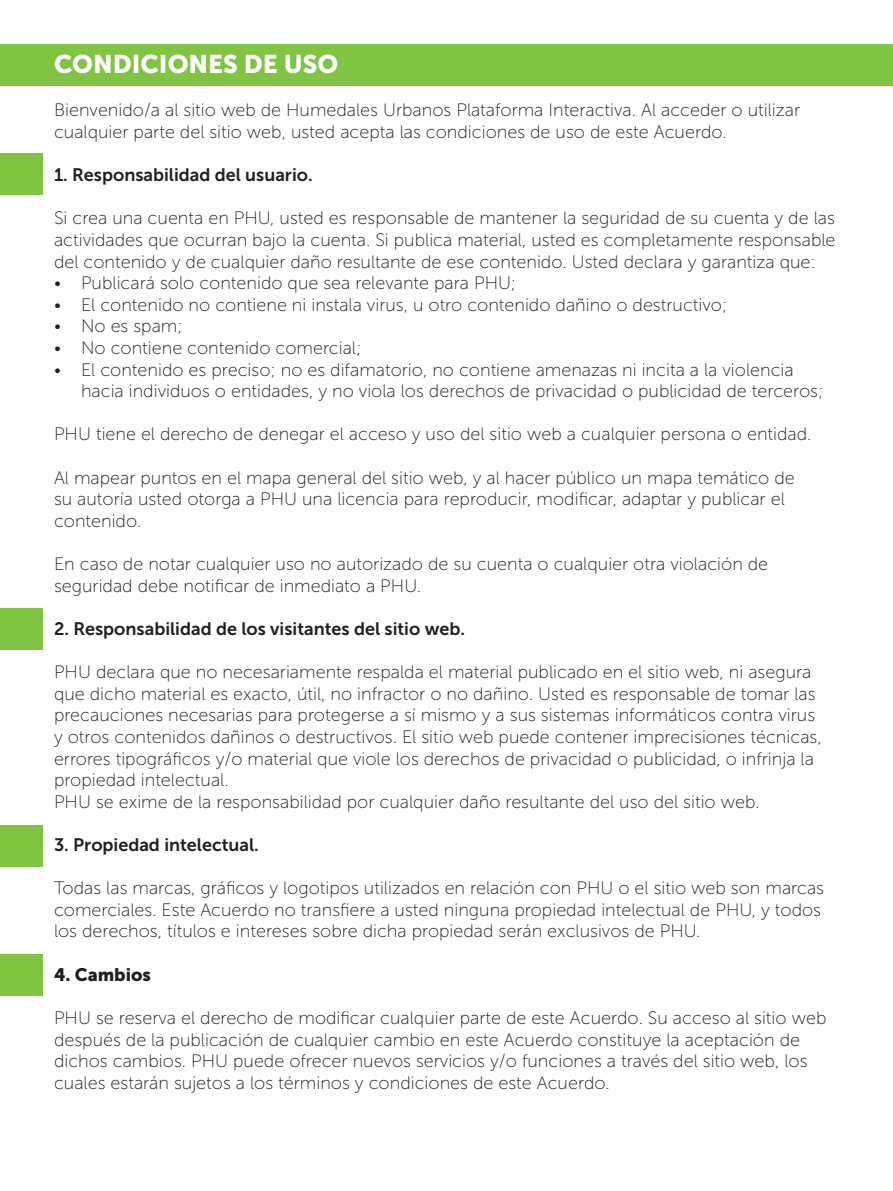
<style>
.page{position:relative;width:893px;height:1191px;background:#fff}
.page>*{position:absolute;margin:0;border:0;box-sizing:border-box;transform-origin:0 0}
.t1{font:25.5px "Museo Sans 900";color:#fff}
.t2{font:18px/21.6px "Museo Sans 100";color:#231f20}
.t3{font:18px "Museo Sans 700";color:#231f20}
.t4{font:18px "Museo Sans 900";color:#231f20}
</style>
<div class="page">
<div style="left:0;top:44px;width:893px;height:41px;background:#81c343"></div>
<div style="left:0;top:153px;width:43px;height:41px;background:#81c343"></div>
<div style="left:0;top:608px;width:43px;height:41px;background:#81c343"></div>
<div style="left:0;top:825px;width:43px;height:41px;background:#81c343"></div>
<div style="left:0;top:955px;width:43px;height:41px;background:#81c343"></div>
<p class="t1" style="left:54px;top:50px;width:286px">CONDICIONES DE USO</p>
<p class="t2" style="left:54px;top:100px;width:748px">Bienvenido/a al sitio web de Humedales Urbanos Plataforma Interactiva. Al acceder o utilizar cualquier parte del sitio web, usted acepta las condiciones de uso de este Acuerdo.</p>
<p class="t3" style="left:54px;top:165px;width:260px">1. Responsabilidad del usuario.</p>
<p class="t2" style="left:54px;top:208px;width:783px;text-align:justify">Si crea una cuenta en PHU, usted es responsable de mantener la seguridad de su cuenta y de las actividades que ocurran bajo la cuenta. Si publica material, usted es completamente responsable del contenido y de cualquier daño resultante de ese contenido. Usted declara y garantiza que:</p>
<p class="t2" style="left:54px;top:272px;width:464px">• Publicará solo contenido que sea relevante para PHU;</p>
<p class="t2" style="left:54px;top:294px;width:675px">• El contenido no contiene ni instala virus, u otro contenido dañino o destructivo;</p>
<p class="t2" style="left:54px;top:316px;width:130px">• No es spam;</p>
<p class="t2" style="left:54px;top:337px;width:309px">• No contiene contenido comercial;</p>
<p class="t2" style="left:81px;top:359px;width:744px;text-indent:-27px">• El contenido es preciso; no es difamatorio, no contiene amenazas ni incita a la violencia hacia individuos o entidades, y no viola los derechos de privacidad o publicidad de terceros;</p>
<p class="t2" style="left:54px;top:424px;width:759px">PHU tiene el derecho de denegar el acceso y uso del sitio web a cualquier persona o entidad.</p>
<p class="t2" style="left:54px;top:467px;width:742px">Al mapear puntos en el mapa general del sitio web, y al hacer público un mapa temático de su autoría usted otorga a PHU una licencia para reproducir, modificar, adaptar y publicar el contenido.</p>
<p class="t2" style="left:54px;top:553px;width:716px">En caso de notar cualquier uso no autorizado de su cuenta o cualquier otra violación de seguridad debe notificar de inmediato a PHU.</p>
<p class="t3" style="left:54px;top:618px;width:413px">2. Responsabilidad de los visitantes del sitio web.</p>
<p class="t2" style="left:54px;top:661px;width:769px">PHU declara que no necesariamente respalda el material publicado en el sitio web, ni asegura que dicho material es exacto, útil, no infractor o no dañino. Usted es responsable de tomar las precauciones necesarias para protegerse a sí mismo y a sus sistemas informáticos contra virus y otros contenidos dañinos o destructivos. El sitio web puede contener imprecisiones técnicas, errores tipográficos y/o material que viole los derechos de privacidad o publicidad, o infrinja la propiedad intelectual.</p>
<p class="t2" style="left:54px;top:791px;width:707px">PHU se exime de la responsabilidad por cualquier daño resultante del uso del sitio web.</p>
<p class="t3" style="left:54px;top:834px;width:206px">3. Propiedad intelectual.</p>
<p class="t2" style="left:54px;top:877px;width:772px">Todas las marcas, gráficos y logotipos utilizados en relación con PHU o el sitio web son marcas comerciales. Este Acuerdo no transfiere a usted ninguna propiedad intelectual de PHU, y todos los derechos, títulos e intereses sobre dicha propiedad serán exclusivos de PHU.</p>
<p class="t4" style="left:54px;top:964px;width:99px">4. Cambios</p>
<p class="t2" style="left:54px;top:1007px;width:774px">PHU se reserva el derecho de modificar cualquier parte de este Acuerdo. Su acceso al sitio web después de la publicación de cualquier cambio en este Acuerdo constituye la aceptación de dichos cambios. PHU puede ofrecer nuevos servicios y/o funciones a través del sitio web, los cuales estarán sujetos a los términos y condiciones de este Acuerdo.</p>
</div>
